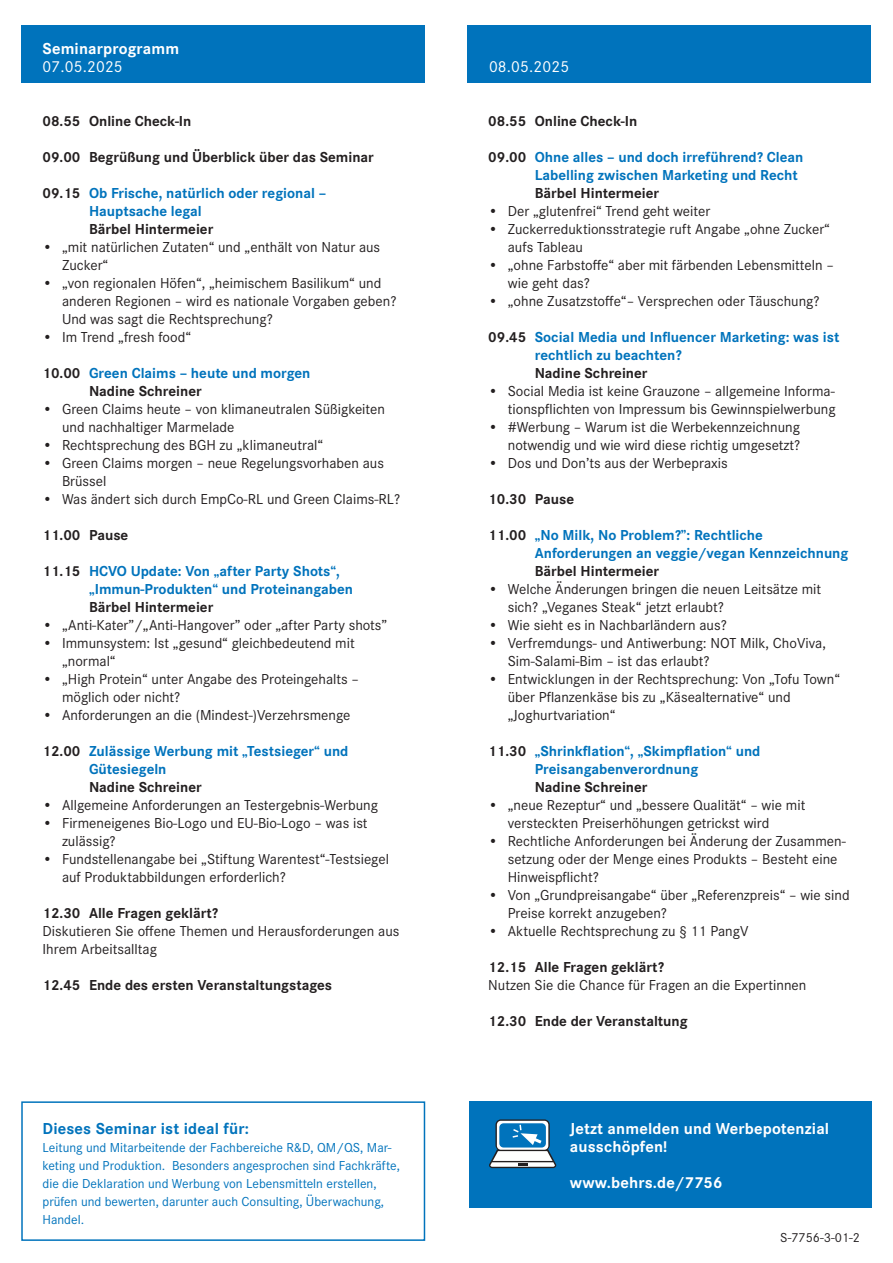
<style>
.page{position:relative;width:893px;height:1263px;background:#fff}
.page>*{position:absolute;margin:0;border:0;box-sizing:border-box;transform-origin:0 0}
.Überschrift___11pt___weiß{font:700 16.5px/18px "Corporate S";letter-spacing:.01em;color:#fff}
.Überschrift___11pt___weiß-2{font:700 16.5px "Corporate S";letter-spacing:.01em;color:#0073bc}
.Fließtext_8_5pt___weiß{font:16.5px "Corporate S";letter-spacing:.01em;color:#fff}
.Fließtext_8_5pt___weiß-2{font:700 16.5px "Corporate S";letter-spacing:.01em;color:#fff}
.Fließtext_Programm_10_pt{font:15px/18px "Corporate S";color:#231f20}
.Fließtext_Programm_10_pt-2{font:700 15px/18px "Corporate S";color:#0073bc}
.Fließtext_Programm_10_pt-3{font:700 15px "Corporate S";color:#231f20}
.Cover___Überschrift_12pt{font:700 15px "Corporate S";color:#0073bc}
.Cover___Überschrift_12pt-2{font:700 15px "Corporate S";color:#231f20}
.Fließtext_8_5pt___weiß-3{font:13.5px/18px "Corporate S";color:#0073bc}
.Fließtext_9pt{font:13.5px "Corporate S";color:#231f20}
.s1{color:#231f20}
</style>
<div class="page">
<div style="left:469px;top:1101px;width:403px;height:107px;background:#0073bc"></div>
<svg style="left:489px;top:1119px;width:67px;height:49px"></svg>
<div style="left:21px;top:26px;width:404px;height:57px;background:#0073bc"></div>
<div style="left:21px;top:1101px;width:404px;height:140px;border:2px solid #0073bc"></div>
<div style="left:467px;top:26px;width:404px;height:57px;background:#0073bc"></div>
<p class="Fließtext_8_5pt___weiß-2" style="left:43px;top:36px;width:138px">Seminarprogramm</p>
<p class="Fließtext_8_5pt___weiß" style="left:43px;top:55px;width:82px">07.05.2025</p>
<p class="Cover___Überschrift_12pt-2" style="left:43px;top:109px;width:150px">08.55 Online Check-In</p>
<p class="Cover___Überschrift_12pt-2" style="left:43px;top:145px;width:333px">09.00 Begrüßung und Überblick über das Seminar</p>
<p class="Cover___Überschrift_12pt" style="left:43px;top:181px;width:285px"><span class="s1">09.15</span> Ob Frische, natürlich oder regional –</p>
<p class="Cover___Überschrift_12pt" style="left:89px;top:199px;width:114px">Hauptsache legal</p>
<p class="Fließtext_Programm_10_pt-3" style="left:89px;top:217px;width:126px">Bärbel Hintermeier</p>
<p class="Fließtext_Programm_10_pt" style="left:62px;top:237px;width:320px;text-indent:-20px">• „mit natürlichen Zutaten“ und „enthält von Natur aus<br>Zucker“</p>
<p class="Fließtext_Programm_10_pt" style="left:62px;top:273px;width:336px;text-indent:-20px">• „von regionalen Höfen“, „heimischem Basilikum“ und anderen Regionen – wird es nationale Vorgaben geben?<br>Und was sagt die Rechtsprechung?</p>
<p class="Fließtext_Programm_10_pt" style="left:43px;top:327px;width:150px">• Im Trend „fresh food“</p>
<p class="Cover___Überschrift_12pt" style="left:43px;top:361px;width:269px"><span class="s1">10.00</span> Green Claims – heute und morgen</p>
<p class="Fließtext_Programm_10_pt-3" style="left:89px;top:379px;width:114px">Nadine Schreiner</p>
<p class="Fließtext_Programm_10_pt" style="left:62px;top:399px;width:324px;text-indent:-20px">• Green Claims heute – von klimaneutralen Süßigkeiten und nachhaltiger Marmelade</p>
<p class="Fließtext_Programm_10_pt" style="left:43px;top:435px;width:282px">• Rechtsprechung des BGH zu „klimaneutral“</p>
<p class="Fließtext_Programm_10_pt" style="left:62px;top:453px;width:323px;text-indent:-20px">• Green Claims morgen – neue Regelungsvorhaben aus<br>Brüssel</p>
<p class="Fließtext_Programm_10_pt" style="left:43px;top:489px;width:359px">• Was ändert sich durch EmpCo-RL und Green Claims-RL?</p>
<p class="Fließtext_Programm_10_pt-3" style="left:43px;top:523px;width:87px">11.00 Pause</p>
<p class="Fließtext_Programm_10_pt-2" style="left:43px;top:561px;width:299px"><span class="s1">11.15</span> HCVO Update: Von „after Party Shots“,</p>
<p class="Fließtext_Programm_10_pt-2" style="left:89px;top:579px;width:266px">„Immun-Produkten“ und Proteinangaben</p>
<p class="Fließtext_Programm_10_pt-3" style="left:89px;top:595px;width:126px">Bärbel Hintermeier</p>
<p class="Fließtext_Programm_10_pt" style="left:43px;top:615px;width:346px">• „Anti-Kater”/„Anti-Hangover” oder „after Party shots”</p>
<p class="Fließtext_Programm_10_pt" style="left:43px;top:633px;width:314px">• Immunsystem: Ist „gesund“ gleichbedeutend mit</p>
<p class="Fließtext_Programm_10_pt" style="left:62px;top:651px;width:55px">„normal“</p>
<p class="Fließtext_Programm_10_pt" style="left:43px;top:669px;width:318px">• „High Protein“ unter Angabe des Proteingehalts –</p>
<p class="Fließtext_Programm_10_pt" style="left:62px;top:687px;width:120px">möglich oder nicht?</p>
<p class="Fließtext_Programm_10_pt" style="left:43px;top:705px;width:309px">• Anforderungen an die (Mindest-)Verzehrsmenge</p>
<p class="Fließtext_Programm_10_pt-2" style="left:43px;top:741px;width:307px"><span class="s1">12.00</span> Zulässige Werbung mit „Testsieger“ und</p>
<p class="Fließtext_Programm_10_pt-2" style="left:89px;top:759px;width:79px">Gütesiegeln</p>
<p class="Fließtext_Programm_10_pt-3" style="left:89px;top:775px;width:114px">Nadine Schreiner</p>
<p class="Fließtext_Programm_10_pt" style="left:43px;top:795px;width:337px">• Allgemeine Anforderungen an Testergebnis-Werbung</p>
<p class="Fließtext_Programm_10_pt" style="left:43px;top:813px;width:327px">• Firmeneigenes Bio-Logo und EU-Bio-Logo – was ist</p>
<p class="Fließtext_Programm_10_pt" style="left:62px;top:831px;width:55px">zulässig?</p>
<p class="Fließtext_Programm_10_pt" style="left:62px;top:849px;width:328px;text-indent:-20px">• Fundstellenangabe bei „Stiftung Warentest“-Testsiegel auf Produktabbildungen erforderlich?</p>
<p class="Fließtext_Programm_10_pt-3" style="left:43px;top:901px;width:177px">12.30 Alle Fragen geklärt?</p>
<p class="Fließtext_Programm_10_pt" style="left:43px;top:921px;width:358px">Diskutieren Sie offene Themen und Herausforderungen aus<br>Ihrem Arbeitsalltag</p>
<p class="Fließtext_Programm_10_pt-3" style="left:43px;top:973px;width:291px">12.45 Ende des ersten Veranstaltungstages</p>
<p class="Überschrift___11pt___weiß-2" style="left:43px;top:1116px;width:208px">Dieses Seminar ist ideal für:</p>
<p class="Fließtext_8_5pt___weiß-3" style="left:43px;top:1138px;width:359px">Leitung und Mitarbeitende der Fachbereiche R&amp;D, QM/QS, Mar&shy;keting und Produktion. Besonders angesprochen sind Fachkräfte, die die Deklaration und Werbung von Lebensmitteln erstellen, prüfen und bewerten, darunter auch Consulting, Überwachung, Handel.</p>
<p class="Fließtext_8_5pt___weiß" style="left:489px;top:55px;width:82px">08.05.2025</p>
<p class="Cover___Überschrift_12pt-2" style="left:488px;top:109px;width:150px">08.55 Online Check-In</p>
<p class="Fließtext_Programm_10_pt-2" style="left:488px;top:147px;width:317px"><span class="s1">09.00</span> Ohne alles – und doch irreführend? Clean</p>
<p class="Fließtext_Programm_10_pt-2" style="left:535px;top:165px;width:265px">Labelling zwischen Marketing und Recht</p>
<p class="Fließtext_Programm_10_pt-3" style="left:535px;top:181px;width:126px">Bärbel Hintermeier</p>
<p class="Fließtext_Programm_10_pt" style="left:488px;top:201px;width:223px">• Der „glutenfrei“ Trend geht weiter</p>
<p class="Fließtext_Programm_10_pt" style="left:508px;top:219px;width:324px;text-indent:-20px">• Zuckerreduktionsstrategie ruft Angabe „ohne Zucker“ aufs Tableau</p>
<p class="Fließtext_Programm_10_pt" style="left:508px;top:255px;width:328px;text-indent:-20px">• „ohne Farbstoffe“ aber mit färbenden Lebensmitteln – wie geht das?</p>
<p class="Fließtext_Programm_10_pt" style="left:488px;top:291px;width:333px">• „ohne Zusatzstoffe“– Versprechen oder Täuschung?</p>
<p class="Fließtext_Programm_10_pt-2" style="left:535px;top:327px;width:306px;text-indent:-46px"><span class="s1">09.45</span> Social Media und Influencer Marketing: was ist rechtlich zu beachten?</p>
<p class="Fließtext_Programm_10_pt-3" style="left:535px;top:361px;width:114px">Nadine Schreiner</p>
<p class="Fließtext_Programm_10_pt" style="left:488px;top:381px;width:348px">• Social Media ist keine Grauzone – allgemeine Informa-</p>
<p class="Fließtext_Programm_10_pt" style="left:508px;top:399px;width:329px">tionspflichten von Impressum bis Gewinnspielwerbung</p>
<p class="Fließtext_Programm_10_pt" style="left:488px;top:417px;width:313px">• #Werbung – Warum ist die Werbekennzeichnung</p>
<p class="Fließtext_Programm_10_pt" style="left:508px;top:435px;width:294px">notwendig und wie wird diese richtig umgesetzt?</p>
<p class="Fließtext_Programm_10_pt" style="left:488px;top:453px;width:241px">• Dos und Don’ts aus der Werbepraxis</p>
<p class="Fließtext_Programm_10_pt-3" style="left:488px;top:487px;width:87px">10.30 Pause</p>
<p class="Fließtext_Programm_10_pt-2" style="left:488px;top:525px;width:276px"><span class="s1">11.00</span> „No Milk, No Problem?”: Rechtliche</p>
<p class="Fließtext_Programm_10_pt-2" style="left:535px;top:543px;width:315px">Anforderungen an veggie/vegan Kennzeichnung</p>
<p class="Fließtext_Programm_10_pt-3" style="left:535px;top:559px;width:126px">Bärbel Hintermeier</p>
<p class="Fließtext_Programm_10_pt" style="left:508px;top:579px;width:315px;text-indent:-20px">• Welche Änderungen bringen die neuen Leitsätze mit sich? „Veganes Steak“ jetzt erlaubt?</p>
<p class="Fließtext_Programm_10_pt" style="left:488px;top:615px;width:240px">• Wie sieht es in Nachbarländern aus?</p>
<p class="Fließtext_Programm_10_pt" style="left:508px;top:633px;width:320px;text-indent:-20px">• Verfremdungs- und Antiwerbung: NOT Milk, ChoViva,<br>Sim-Salami-Bim – ist das erlaubt?</p>
<p class="Fließtext_Programm_10_pt" style="left:508px;top:669px;width:334px;text-indent:-20px">• Entwicklungen in der Rechtsprechung: Von „Tofu Town“ über Pflanzenkäse bis zu „Käsealternative“ und</p>
<p class="Fließtext_Programm_10_pt" style="left:508px;top:705px;width:109px">„Joghurtvariation“</p>
<p class="Fließtext_Programm_10_pt-2" style="left:488px;top:741px;width:274px"><span class="s1">11.30</span> „Shrinkflation“, „Skimpflation“ und</p>
<p class="Fließtext_Programm_10_pt-2" style="left:535px;top:759px;width:165px">Preisangabenverordnung</p>
<p class="Fließtext_Programm_10_pt-3" style="left:535px;top:775px;width:114px">Nadine Schreiner</p>
<p class="Fließtext_Programm_10_pt" style="left:488px;top:795px;width:319px">• „neue Rezeptur“ und „bessere Qualität“ – wie mit</p>
<p class="Fließtext_Programm_10_pt" style="left:508px;top:813px;width:263px">versteckten Preiserhöhungen getrickst wird</p>
<p class="Fließtext_Programm_10_pt" style="left:488px;top:831px;width:359px">• Rechtliche Anforderungen bei Änderung der Zusammen-</p>
<p class="Fließtext_Programm_10_pt" style="left:508px;top:849px;width:331px">setzung oder der Menge eines Produkts – Besteht eine<br>Hinweispflicht?</p>
<p class="Fließtext_Programm_10_pt" style="left:488px;top:885px;width:363px">• Von „Grundpreisangabe“ über „Referenzpreis“ – wie sind</p>
<p class="Fließtext_Programm_10_pt" style="left:508px;top:903px;width:161px">Preise korrekt anzugeben?</p>
<p class="Fließtext_Programm_10_pt" style="left:488px;top:921px;width:262px">• Aktuelle Rechtsprechung zu § 11 PangV</p>
<p class="Fließtext_Programm_10_pt-3" style="left:488px;top:955px;width:177px">12.15 Alle Fragen geklärt?</p>
<p class="Fließtext_Programm_10_pt" style="left:488px;top:975px;width:320px">Nutzen Sie die Chance für Fragen an die Expertinnen</p>
<p class="Fließtext_Programm_10_pt-3" style="left:488px;top:1009px;width:201px">12.30 Ende der Veranstaltung</p>
<p class="Überschrift___11pt___weiß" style="left:570px;top:1118px;width:261px">Jetzt anmelden und Werbepotenzial ausschöpfen!</p>
<p class="Überschrift___11pt___weiß" style="left:570px;top:1172px;width:154px">www.behrs.de/7756</p>
<p class="Fließtext_9pt" style="left:780px;top:1228px;width:81px">S-7756-3-01-2</p>
</div>
